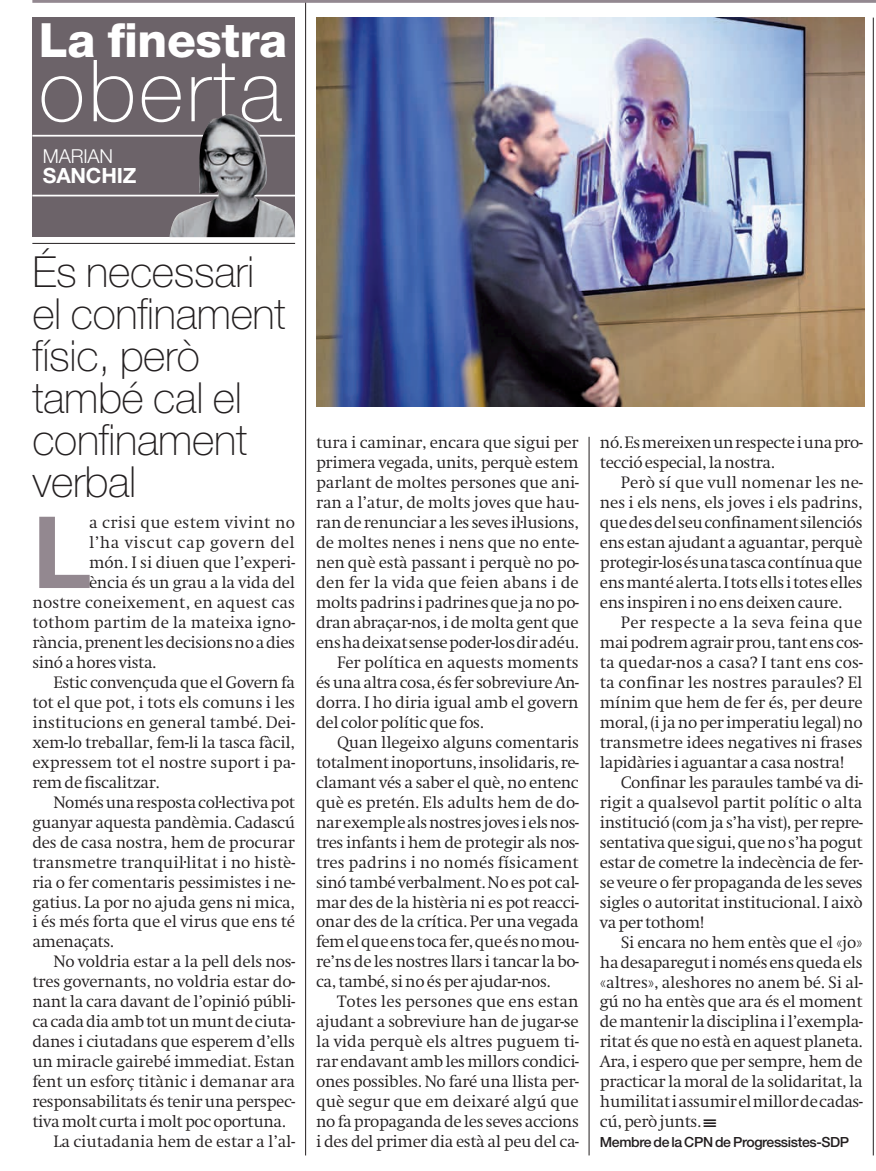
<style>
.page{position:relative;width:876px;height:1171px;background:#fff}
.page>*{position:absolute;margin:0;border:0;box-sizing:border-box;transform-origin:0 0}
.t1{font:700 99.75px "Helvetica Neue LT Std";color:#938890}
.t2{font:100 85.75px "Helvetica Neue LT Std";letter-spacing:.035em;color:#fff}
.t3{font:800 47.25px "Helvetica Neue LT Std";letter-spacing:-.01em;color:#fff}
.t4{font:100 42.88px/42px "Helvetica Neue LT Std";letter-spacing:-.01em;color:#231f20}
.t5{font:700 21px "Helvetica Neue LT Std";letter-spacing:-.01em;color:#fff}
.t6{font:300 19.25px "Helvetica Neue LT Std";letter-spacing:-.01em;color:#fff}
.t7{font:300 15.92px/19.9px "Swift ND Std";letter-spacing:-.025em;color:#231f20;text-align:justify}
.t8{font:300 15.92px "Swift ND Std";color:#231f20}
.t9{font:300 15.92px "Swift ND Std";letter-spacing:.005em;color:#231f20}
.t10{font:300 15.92px "Swift ND Std";letter-spacing:-.005em;color:#231f20}
.t11{font:300 15.92px "Swift ND Std";letter-spacing:.02em;color:#231f20}
.t12{font:300 15.92px "Swift ND Std";letter-spacing:.03em;color:#231f20}
.t13{font:500 14px "Helvetica Neue LT Std";letter-spacing:-.025em;color:#231f20}
</style>
<div class="page">
<hr style="left:305px;top:0;width:1px;height:1155px;background:#231f20">
<hr style="left:588px;top:437px;width:1px;height:718px;background:#231f20">
<hr style="left:32px;top:243px;width:263px;height:1px;background:#231f20">
<div style="left:32px;top:17px;width:263px;height:219px;background:#6c6369"></div>
<hr style="left:32px;top:135px;width:263px;height:1px;background:#fff">
<hr style="left:32px;top:195px;width:263px;height:1px;background:#fff">
<hr style="left:32px;top:0;width:843px;height:3px;background:#938890">
<hr style="left:872px;top:18px;width:1px;height:1137px;background:#231f20">
<img style="left:169px;top:114px;width:126px;height:123px">
<img style="left:316px;top:18px;width:547px;height:389px">
<h3 class="t3" style="left:39px;top:12px;width:250px">La finestra</h3>
<h2 class="t2" style="left:39px;top:42px;width:245px">oberta</h2>
<p class="t6" style="left:43px;top:144px;width:72px">MARIAN</p>
<h3 class="t5" style="left:43px;top:163px;width:95px">SANCHIZ</h3>
<h3 class="t4" style="left:32px;top:251px;width:255px">És necessari el confinament físic, però també cal el confinament verbal</h3>
<h1 class="t1" style="left:32px;top:490px;width:61px">L</h1>
<p class="t11" style="left:89px;top:513px;width:207px">a crisi que estem vivint no</p>
<p class="t12" style="left:89px;top:533px;width:207px">l’ha viscut cap govern del</p>
<p class="t7" style="left:89px;top:552px;width:207px">món. I si diuen que l’experi-</p>
<p class="t7" style="left:89px;top:572px;width:207px">ència és un grau a la vida del</p>
<p class="t9" style="left:32px;top:593px;width:264px">nostre coneixement, en aquest cas</p>
<p class="t9" style="left:32px;top:613px;width:264px">tothom partim de la mateixa igno-</p>
<p class="t7" style="left:32px;top:632px;width:264px">rància, prenent les decisions no a dies</p>
<p class="t7" style="left:32px;top:652px;width:125px">sinó a hores vista.</p>
<p class="t7" style="left:53px;top:672px;width:243px">Estic convençuda que el Govern fa</p>
<p class="t7" style="left:32px;top:692px;width:264px">tot el que pot, i tots els comuns i les</p>
<p class="t8" style="left:32px;top:712px;width:264px">institucions en general també. Dei-</p>
<p class="t7" style="left:32px;top:732px;width:264px">xem-lo treballar, fem-li la tasca fàcil,</p>
<p class="t8" style="left:32px;top:752px;width:264px">expressem tot el nostre suport i pa-</p>
<p class="t7" style="left:32px;top:772px;width:129px">rem de fiscalitzar.</p>
<p class="t7" style="left:53px;top:792px;width:243px">Només una resposta col·lectiva pot</p>
<p class="t7" style="left:32px;top:812px;width:264px">guanyar aquesta pandèmia. Cadascú</p>
<p class="t7" style="left:32px;top:832px;width:264px">des de casa nostra, hem de procurar</p>
<p class="t8" style="left:32px;top:852px;width:264px">transmetre tranquil·litat i no histè-</p>
<p class="t7" style="left:32px;top:872px;width:264px">ria o fer comentaris pessimistes i ne-</p>
<p class="t7" style="left:32px;top:892px;width:264px">gatius. La por no ajuda gens ni mica,</p>
<p class="t7" style="left:32px;top:912px;width:264px">i és més forta que el virus que ens té</p>
<p class="t7" style="left:32px;top:932px;width:83px">amenaçats.</p>
<p class="t7" style="left:53px;top:952px;width:243px">No voldria estar a la pell dels nos-</p>
<p class="t7" style="left:32px;top:971px;width:264px">tres governants, no voldria estar do-</p>
<p class="t7" style="left:32px;top:991px;width:264px">nant la cara davant de l’opinió públi-</p>
<p class="t7" style="left:32px;top:1011px;width:264px">ca cada dia amb tot un munt de ciuta-</p>
<p class="t7" style="left:32px;top:1031px;width:264px">danes i ciutadans que esperem d’ells</p>
<p class="t7" style="left:32px;top:1051px;width:264px">un miracle gairebé immediat. Estan</p>
<p class="t7" style="left:32px;top:1071px;width:264px">fent un esforç titànic i demanar ara</p>
<p class="t7" style="left:32px;top:1091px;width:264px">responsabilitats és tenir una perspec-</p>
<p class="t7" style="left:32px;top:1111px;width:255px">tiva molt curta i molt poc oportuna.</p>
<p class="t7" style="left:53px;top:1131px;width:243px">La ciutadania hem de estar a l’al-</p>
<p class="t7" style="left:316px;top:433px;width:264px">tura i caminar, encara que sigui per</p>
<p class="t7" style="left:316px;top:453px;width:264px">primera vegada, units, perquè estem</p>
<p class="t7" style="left:316px;top:473px;width:264px">parlant de moltes persones que ani-</p>
<p class="t7" style="left:316px;top:493px;width:264px">ran a l’atur, de molts joves que hau-</p>
<p class="t7" style="left:316px;top:513px;width:264px">ran de renunciar a les seves il·lusions,</p>
<p class="t10" style="left:316px;top:533px;width:264px">de moltes nenes i nens que no ente-</p>
<p class="t7" style="left:316px;top:552px;width:264px">nen què està passant i perquè no po-</p>
<p class="t9" style="left:316px;top:573px;width:264px">den fer la vida que feien abans i de</p>
<p class="t7" style="left:316px;top:592px;width:264px">molts padrins i padrines que ja no po-</p>
<p class="t7" style="left:316px;top:612px;width:264px">dran abraçar-nos, i de molta gent que</p>
<p class="t7" style="left:316px;top:632px;width:264px">ens ha deixat sense poder-los dir adéu.</p>
<p class="t10" style="left:337px;top:653px;width:243px">Fer política en aquests moments</p>
<p class="t7" style="left:316px;top:672px;width:264px">és una altra cosa, és fer sobreviure An-</p>
<p class="t7" style="left:316px;top:692px;width:264px">dorra. I ho diria igual amb el govern</p>
<p class="t7" style="left:316px;top:712px;width:169px">del color polític que fos.</p>
<p class="t7" style="left:337px;top:732px;width:243px">Quan llegeixo alguns comentaris</p>
<p class="t7" style="left:316px;top:752px;width:264px">totalment inoportuns, insolidaris, re-</p>
<p class="t7" style="left:316px;top:772px;width:264px">clamant vés a saber el què, no entenc</p>
<p class="t7" style="left:316px;top:792px;width:264px">què es pretén. Els adults hem de do-</p>
<p class="t7" style="left:316px;top:812px;width:264px">nar exemple als nostres joves i els nos-</p>
<p class="t7" style="left:316px;top:832px;width:264px">tres infants i hem de protegir als nos-</p>
<p class="t9" style="left:316px;top:852px;width:264px">tres padrins i no només físicament</p>
<p class="t7" style="left:316px;top:872px;width:264px">sinó també verbalment. No es pot cal-</p>
<p class="t7" style="left:316px;top:892px;width:264px">mar des de la histèria ni es pot reacci-</p>
<p class="t7" style="left:316px;top:912px;width:264px">onar des de la crítica. Per una vegada</p>
<p class="t7" style="left:316px;top:932px;width:264px">fem el que ens toca fer, que és no mou-</p>
<p class="t7" style="left:316px;top:952px;width:264px">re’ns de les nostres llars i tancar la bo-</p>
<p class="t7" style="left:316px;top:971px;width:236px">ca, també, si no és per ajudar-nos.</p>
<p class="t9" style="left:337px;top:992px;width:243px">Totes les persones que ens estan</p>
<p class="t7" style="left:316px;top:1011px;width:264px">ajudant a sobreviure han de jugar-se</p>
<p class="t8" style="left:316px;top:1032px;width:264px">la vida perquè els altres puguem ti-</p>
<p class="t7" style="left:316px;top:1051px;width:264px">rar endavant amb les millors condici-</p>
<p class="t7" style="left:316px;top:1071px;width:264px">ones possibles. No faré una llista per-</p>
<p class="t8" style="left:316px;top:1092px;width:264px">què segur que em deixaré algú que</p>
<p class="t7" style="left:316px;top:1111px;width:264px">no fa propaganda de les seves accions</p>
<p class="t7" style="left:316px;top:1131px;width:264px">i des del primer dia està al peu del ca-</p>
<p class="t7" style="left:599px;top:433px;width:264px">nó. Es mereixen un respecte i una pro&shy;tecció especial, la nostra.</p>
<p class="t7" style="left:599px;top:473px;width:264px;text-indent:21px">Però sí que vull nomenar les ne&shy;nes i els nens, els joves i els padrins, que des del seu confinament silenciós ens estan ajudant a aguantar, perquè protegir-los és una tasca contínua que ens manté alerta. I tots ells i totes elles ens inspiren i no ens deixen caure.</p>
<p class="t7" style="left:599px;top:612px;width:264px;text-indent:21px">Per respecte a la seva feina que mai podrem agrair prou, tant ens cos&shy;ta quedar-nos a casa? I tant ens cos&shy;ta confinar les nostres paraules? El mínim que hem de fer és, per deure moral, (i ja no per imperatiu legal) no transmetre idees negatives ni frases lapidàries i aguantar a casa nostra!</p>
<p class="t7" style="left:599px;top:772px;width:264px;text-indent:21px">Confinar les paraules també va di&shy;rigit a qualsevol partit polític o alta institució (com ja s’ha vist), per repre&shy;sentativa que sigui, que no s’ha pogut estar de cometre la indecència de fer&shy;se veure o fer propaganda de les seves sigles o autoritat institucional. I això va per tothom!</p>
<p class="t7" style="left:599px;top:932px;width:264px;text-indent:21px">Si encara no hem entès que el «jo» ha desaparegut i només ens queda els «altres», aleshores no anem bé. Si al&shy;gú no ha entès que ara és el moment de mantenir la disciplina i l’exempla&shy;ritat és que no està en aquest planeta.<br>Ara, i espero que per sempre, hem de practicar la moral de la solidaritat, la humilitat i assumir el millor de cadas&shy;cú, però junts. ★</p>
<p class="t13" style="left:599px;top:1133px;width:251px">Membre de la CPN de Progressistes-SDP</p>
</div>
